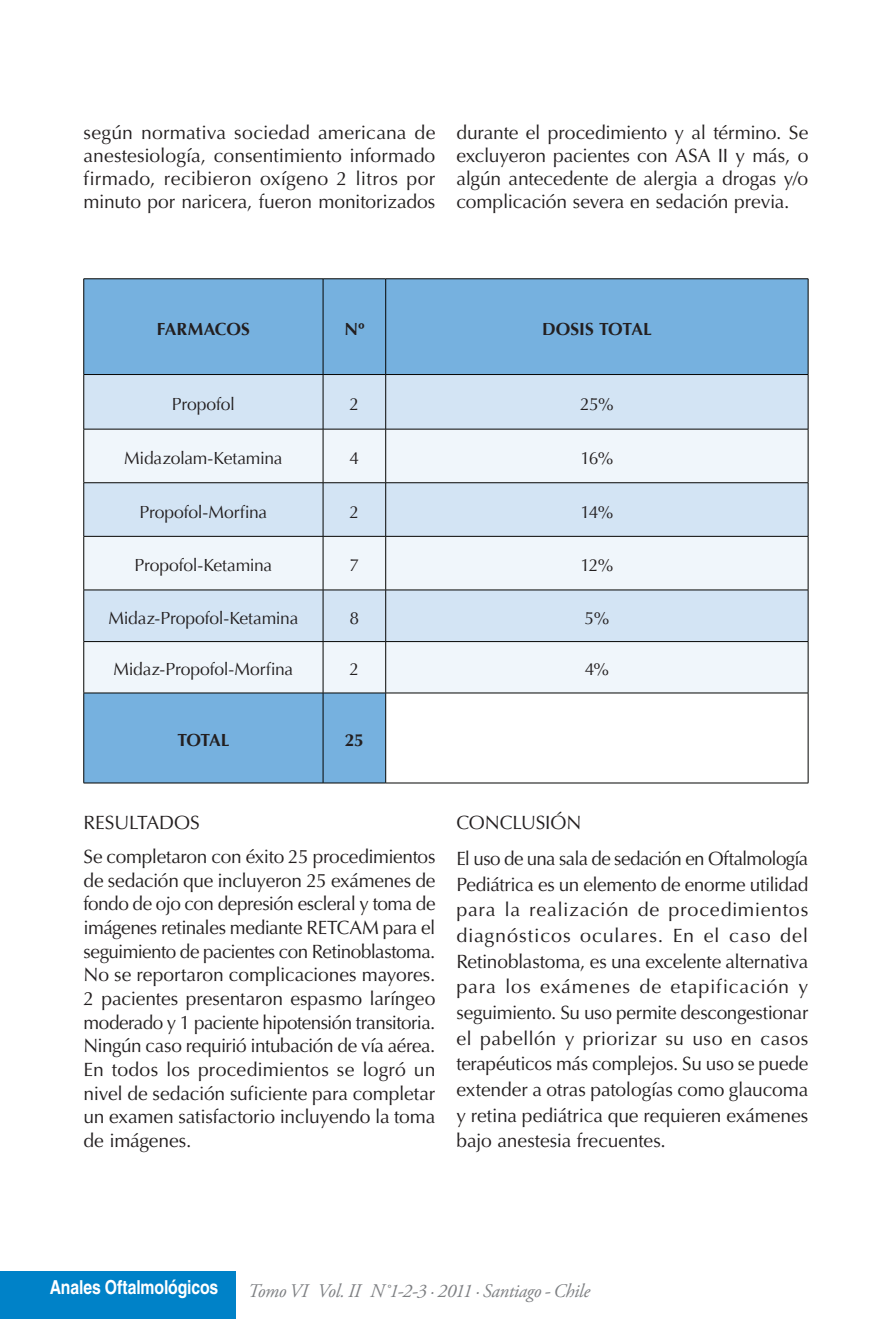
<style>
.page{position:relative;width:895px;height:1319px;background:#fff}
.page>*{position:absolute;margin:0;border:0;box-sizing:border-box;transform-origin:0 0}
.t1{font:19.25px/23.6px "Optima";letter-spacing:-.01em;color:#231f20;text-align:justify}
.t2{font:italic 19.25px "Adobe Garamond Pro";letter-spacing:-.02em;color:#7e8083}
.t3{font:700 condensed 19.25px "Helvetica";letter-spacing:-.01em;color:#fff}
.t4{font:17.5px "Optima";letter-spacing:-.015em;color:#231f20}
.t5{font:700 17.5px "Optima";letter-spacing:-.01em;color:#231f20}
</style>
<div class="page">
<div style="left:0;top:1270px;width:235px;height:48px;background:#0082c8"></div>
<svg style="left:84px;top:279px;width:723px;height:503px;fill:#76b1df"></svg>
<div style="left:84px;top:375px;width:723px;height:54px;background:#d3e4f4"></div>
<svg style="left:84px;top:430px;width:723px;height:262px;fill:#f0f6fb"></svg>
<hr style="left:83px;top:278px;width:240px;height:1px;background:#040503">
<hr style="left:83px;top:279px;width:1px;height:95px;background:#040503">
<hr style="left:323px;top:278px;width:62px;height:1px;background:#040503">
<hr style="left:323px;top:279px;width:1px;height:95px;background:#040503">
<hr style="left:385px;top:278px;width:423px;height:1px;background:#040503">
<hr style="left:385px;top:279px;width:1px;height:95px;background:#040503">
<hr style="left:807px;top:279px;width:1px;height:95px;background:#040503">
<hr style="left:83px;top:374px;width:240px;height:1px;background:#040503">
<hr style="left:83px;top:375px;width:1px;height:54px;background:#040503">
<hr style="left:323px;top:374px;width:62px;height:1px;background:#040503">
<hr style="left:323px;top:375px;width:1px;height:54px;background:#040503">
<hr style="left:385px;top:374px;width:423px;height:1px;background:#040503">
<hr style="left:385px;top:375px;width:1px;height:54px;background:#040503">
<hr style="left:807px;top:375px;width:1px;height:54px;background:#040503">
<hr style="left:83px;top:429px;width:240px;height:1px;background:#040503">
<hr style="left:83px;top:429px;width:1px;height:53px;background:#040503">
<hr style="left:323px;top:429px;width:62px;height:1px;background:#040503">
<hr style="left:323px;top:429px;width:1px;height:53px;background:#040503">
<hr style="left:385px;top:429px;width:423px;height:1px;background:#040503">
<hr style="left:385px;top:429px;width:1px;height:53px;background:#040503">
<hr style="left:807px;top:429px;width:1px;height:53px;background:#040503">
<hr style="left:83px;top:482px;width:240px;height:1px;background:#040503">
<hr style="left:83px;top:483px;width:1px;height:53px;background:#040503">
<hr style="left:323px;top:482px;width:62px;height:1px;background:#040503">
<hr style="left:323px;top:483px;width:1px;height:53px;background:#040503">
<hr style="left:385px;top:482px;width:423px;height:1px;background:#040503">
<hr style="left:385px;top:483px;width:1px;height:53px;background:#040503">
<hr style="left:807px;top:483px;width:1px;height:53px;background:#040503">
<hr style="left:83px;top:536px;width:240px;height:1px;background:#040503">
<hr style="left:83px;top:536px;width:1px;height:53px;background:#040503">
<hr style="left:323px;top:536px;width:62px;height:1px;background:#040503">
<hr style="left:323px;top:536px;width:1px;height:53px;background:#040503">
<hr style="left:385px;top:536px;width:423px;height:1px;background:#040503">
<hr style="left:385px;top:536px;width:1px;height:53px;background:#040503">
<hr style="left:807px;top:536px;width:1px;height:53px;background:#040503">
<hr style="left:83px;top:589px;width:240px;height:1px;background:#040503">
<hr style="left:83px;top:590px;width:1px;height:51px;background:#040503">
<hr style="left:323px;top:589px;width:62px;height:1px;background:#040503">
<hr style="left:323px;top:590px;width:1px;height:51px;background:#040503">
<hr style="left:385px;top:589px;width:423px;height:1px;background:#040503">
<hr style="left:385px;top:590px;width:1px;height:51px;background:#040503">
<hr style="left:807px;top:590px;width:1px;height:51px;background:#040503">
<hr style="left:83px;top:641px;width:240px;height:1px;background:#040503">
<hr style="left:83px;top:641px;width:1px;height:51px;background:#040503">
<hr style="left:323px;top:641px;width:62px;height:1px;background:#040503">
<hr style="left:323px;top:641px;width:1px;height:51px;background:#040503">
<hr style="left:385px;top:641px;width:423px;height:1px;background:#040503">
<hr style="left:385px;top:641px;width:1px;height:51px;background:#040503">
<hr style="left:807px;top:641px;width:1px;height:51px;background:#040503">
<hr style="left:83px;top:692px;width:240px;height:1px;background:#040503">
<hr style="left:83px;top:693px;width:1px;height:89px;background:#040503">
<hr style="left:323px;top:692px;width:62px;height:1px;background:#040503">
<hr style="left:323px;top:693px;width:1px;height:89px;background:#040503">
<hr style="left:385px;top:692px;width:423px;height:1px;background:#040503">
<hr style="left:385px;top:693px;width:1px;height:89px;background:#040503">
<hr style="left:807px;top:693px;width:1px;height:89px;background:#040503">
<hr style="left:83px;top:782px;width:240px;height:1px;background:#040503">
<hr style="left:323px;top:782px;width:62px;height:1px;background:#040503">
<hr style="left:385px;top:782px;width:423px;height:1px;background:#040503">
<p class="t1" style="left:83px;top:121px;width:353px;line-height:23.1px">según normativa sociedad americana de anestesiología, consentimiento informado firmado, recibieron oxígeno 2 litros por minuto por naricera, fueron monitorizados</p>
<p class="t1" style="left:456px;top:121px;width:353px;line-height:23.1px">durante el procedimiento y al término. Se excluyeron pacientes con ASA II y más, o algún antecedente de alergia a drogas y/o complicación severa en sedación previa.</p>
<p class="t5" style="left:157px;top:318px;width:94px">FARMACOS</p>
<p class="t5" style="left:344px;top:318px;width:22px">Nº</p>
<p class="t5" style="left:542px;top:318px;width:111px">DOSIS TOTAL</p>
<p class="t4" style="left:172px;top:394px;width:65px">Propofol</p>
<p class="t4" style="left:349px;top:394px;width:11px">2</p>
<p class="t4" style="left:580px;top:394px;width:35px">25%</p>
<p class="t4" style="left:124px;top:448px;width:160px">Midazolam-Ketamina</p>
<p class="t4" style="left:349px;top:448px;width:11px">4</p>
<p class="t4" style="left:580px;top:448px;width:34px">16%</p>
<p class="t4" style="left:139px;top:501px;width:129px">Propofol-Morfina</p>
<p class="t4" style="left:349px;top:501px;width:11px">2</p>
<p class="t4" style="left:580px;top:501px;width:34px">14%</p>
<p class="t4" style="left:134px;top:555px;width:139px">Propofol-Ketamina</p>
<p class="t4" style="left:349px;top:555px;width:11px">7</p>
<p class="t4" style="left:580px;top:555px;width:35px">12%</p>
<p class="t4" style="left:108px;top:607px;width:191px">Midaz-Propofol-Ketamina</p>
<p class="t4" style="left:349px;top:607px;width:11px">8</p>
<p class="t4" style="left:584px;top:607px;width:26px">5%</p>
<p class="t4" style="left:113px;top:659px;width:181px">Midaz-Propofol-Morfina</p>
<p class="t4" style="left:349px;top:659px;width:11px">2</p>
<p class="t4" style="left:584px;top:659px;width:26px">4%</p>
<p class="t5" style="left:177px;top:729px;width:54px">TOTAL</p>
<p class="t5" style="left:345px;top:729px;width:21px">25</p>
<p class="t1" style="left:83px;top:805px;width:353px;line-height:34.3px">RESULTADOS<br>Se completaron con éxito 25 procedimientos</p>
<p class="t1" style="left:83px;top:868px;width:353px">de sedación que incluyeron 25 exámenes de fondo de ojo con depresión escleral y toma de imágenes retinales mediante RETCAM para el seguimiento de pacientes con Retinoblastoma.<br>No se reportaron complicaciones mayores.<br>2 pacientes presentaron espasmo laríngeo moderado y 1 paciente hipotensión transitoria.<br>Ningún caso requirió intubación de vía aérea.<br>En todos los procedimientos se logró un nivel de sedación suficiente para completar un examen satisfactorio incluyendo la toma de imágenes.</p>
<p class="t1" style="left:456px;top:804px;width:353px;line-height:36.2px">CONCLUSIÓN<br>El uso de una sala de sedación en Oftalmología</p>
<p class="t1" style="left:456px;top:871px;width:353px;line-height:25.7px">Pediátrica es un elemento de enorme utilidad para la realización de procedimientos diagnósticos oculares. En el caso del Retinoblastoma, es una excelente alternativa para los exámenes de etapificación y seguimiento. Su uso permite descongestionar el pabellón y priorizar su uso en casos terapéuticos más complejos. Su uso se puede extender a otras patologías como glaucoma y retina pediátrica que requieren exámenes bajo anestesia frecuentes.</p>
<p class="t3" style="left:50px;top:1275px;width:170px">Anales Oftalmológicos</p>
<p class="t2" style="left:248px;top:1278px;width:343px">Tomo VI Vol. II N˚1-2-3 · 2011 · Santiago - Chile</p>
</div>
